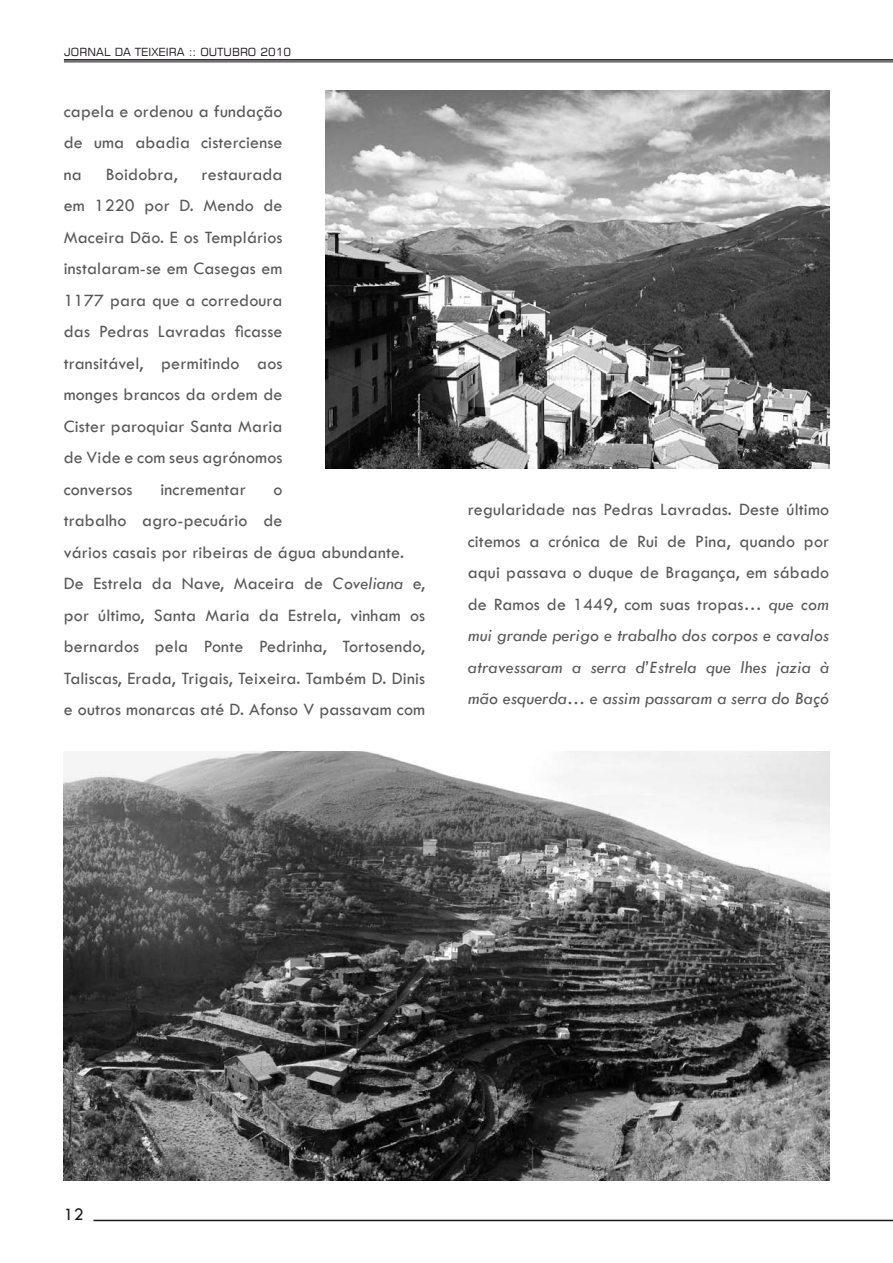
<style>
.page{position:relative;width:893px;height:1263px;background:#fff}
.page>*{position:absolute;margin:0;border:0;box-sizing:border-box;transform-origin:0 0}
.t1{font:18px/31.5px "Tw Cen";letter-spacing:.01em;color:#58585a;text-align:justify}
.t2{font:18px "Tw Cen";color:#1a171b}
.t3{font:11.25px "Square 721 BT";letter-spacing:.01em;color:#1a171b}
.s1{font-style:italic}
</style>
<div class="page">
<hr style="left:64px;top:59px;width:829px;height:2px;background:#1a171b">
<hr style="left:64px;top:62px;width:829px;height:1px;background:#1a171b">
<hr style="left:93px;top:1220px;width:800px;height:1px;background:#1a171b">
<img style="left:64px;top:751px;width:765px;height:429px">
<img style="left:325px;top:90px;width:504px;height:379px">
<p class="t3" style="left:64px;top:44px;width:228px">JORNAL DA TEIXEIRA :: OUTUBRO 2010</p>
<p class="t1" style="left:64px;top:95px;width:220px">capela e ordenou a fundação de uma abadia cisterciense na</p>
<p class="t1" style="left:64px;top:158px;width:220px;text-indent:138px">restaurada em 1220 por D. Mendo de Maceira Dão. E os Templários instalaram-se em Casegas em 1177 para que a corredoura das Pedras Lavradas ficasse transitável, permitindo aos monges brancos da ordem de Cister paroquiar Santa Maria de Vide e com seus agrónomos conversos</p>
<p class="t1" style="left:106px;top:158px;width:73px">Boidobra,</p>
<p class="t1" style="left:160px;top:473px;width:87px">incrementar</p>
<p class="t1" style="left:64px;top:473px;width:363px;text-align:left;text-indent:210px">o<br>trabalho agro-pecuário de<br>vários casais por ribeiras de água abundante.<br>De Estrela da Nave, Maceira de <span class="s1">Coveliana</span> e, por último, Santa Maria da Estrela, vinham os bernardos pela Ponte Pedrinha, Tortosendo, Taliscas, Erada, Trigais, Teixeira. Também D. Dinis e outros monarcas até D. Afonso V passavam com</p>
<p class="t1" style="left:468px;top:493px;width:363px">regularidade nas Pedras Lavradas. Deste último citemos a crónica de Rui de Pina, quando por aqui passava o duque de Bragança, em sábado de Ramos de 1449, com suas tropas… <span class="s1">que com mui grande perigo e trabalho dos corpos e cavalos atravessaram a serra d’Estrela que lhes jazia à mão esquerda… e assim passaram a serra do Baçó</span></p>
<p class="t2" style="left:64px;top:1204px;width:21px">12</p>
</div>
